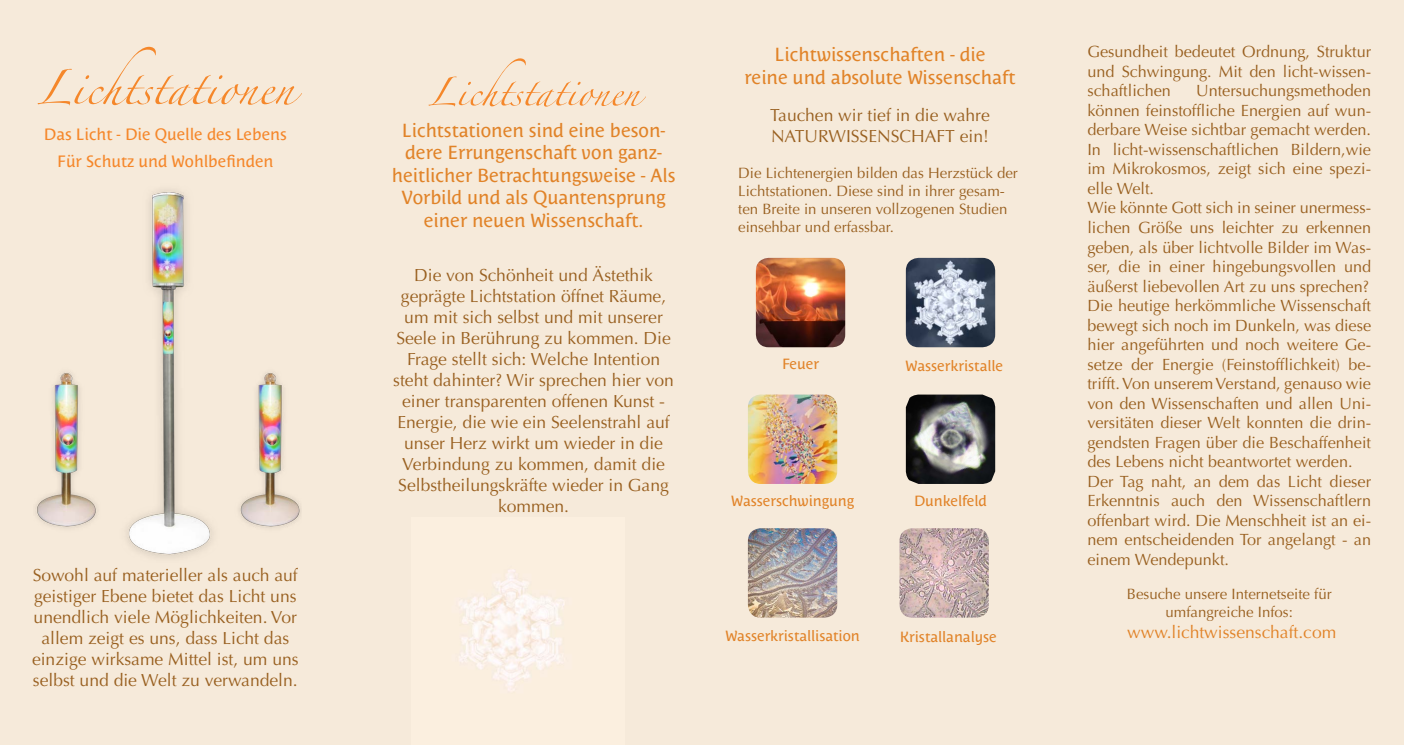
<style>
.page{position:relative;width:1404px;height:745px;background:#fff}
.page>*{position:absolute;margin:0;border:0;box-sizing:border-box;transform-origin:0 0}
.t1{font:77.5px "Zapfino Extra LT Pro";color:#f5872a}
.t2{font:63.75px "Zapfino Extra LT Pro";color:#f5872a}
.t3{font:18.75px/22.5px "Costa Ptf";color:#e18328;text-align:center}
.t4{font:17.5px/21px "Optima";color:#996020;text-align:center}
.t5{font:17.5px "Optima";color:#e18328}
.t6{font:16.25px/19.5px "Optima";color:#996020;text-align:justify}
.t7{font:16.25px "Costa Ptf";color:#f5872a}
.t8{font:15px/18px "Optima";color:#996020}
.t9{font:14.62px "Costa Ptf";color:#e18328}
</style>
<div class="page">
<div style="left:0;top:0;width:1403px;height:744px;background:#f6eada"></div>
<img style="left:412px;top:517px;width:212px;height:227px">
<img style="left:755px;top:258px;width:90px;height:89px">
<img style="left:905px;top:394px;width:90px;height:89px">
<img style="left:905px;top:258px;width:90px;height:89px">
<img style="left:899px;top:528px;width:89px;height:89px">
<img style="left:747px;top:394px;width:90px;height:89px">
<img style="left:747px;top:528px;width:90px;height:89px">
<img style="left:33px;top:183px;width:269px;height:378px">
<p class="t1" style="left:37px;top:32px;width:259px">Lichtstationen</p>
<p class="t7" style="left:44px;top:125px;width:244px">Das Licht - Die Quelle des Lebens</p>
<p class="t7" style="left:57px;top:152px;width:218px">Für Schutz und Wohlbefinden</p>
<p class="t4" style="left:32px;top:564px;width:268px">Sowohl auf materieller als auch auf geistiger Ebene bietet das Licht uns unendlich viele Möglichkeiten. Vor allem zeigt es uns, dass Licht das einzige wirksame Mittel ist, um uns selbst und die Welt zu verwandeln.</p>
<p class="t2" style="left:428px;top:46px;width:213px">Lichtstationen</p>
<p class="t3" style="left:392px;top:119px;width:285px">Lichtstationen sind eine beson&shy;dere Errungenschaft von ganz&shy;heitlicher Betrachtungsweise - Als<br>Vorbild und als Quantensprung einer neuen Wissenschaft.</p>
<p class="t4" style="left:393px;top:264px;width:282px">Die von Schönheit und Ästethik geprägte Lichtstation öffnet Räume, um mit sich selbst und mit unserer Seele in Berührung zu kommen. Die Frage stellt sich: Welche Intention steht dahinter? Wir sprechen hier von einer transparenten offenen Kunst - Energie, die wie ein Seelenstrahl auf unser Herz wirkt um wieder in die Verbindung zu kommen, damit die Selbstheilungskräfte wieder in Gang</p>
<p class="t4" style="left:498px;top:495px;width:72px">kommen.</p>
<p class="t3" style="left:744px;top:43px;width:272px">Lichtwissenschaften - die<br>reine und absolute Wissenschaft</p>
<p class="t4" style="left:770px;top:105px;width:221px;text-align:left">Tauchen wir tief in die wahre<br>NATURWISSENSCHAFT ein!</p>
<p class="t8" style="left:738px;top:164px;width:281px">Die Lichtenergien bilden das Herzstück der Lichtstationen. Diese sind in ihrer gesam&shy;ten Breite in unseren vollzogenen Studien einsehbar und erfassbar.</p>
<p class="t9" style="left:782px;top:356px;width:39px">Feuer</p>
<p class="t9" style="left:905px;top:357px;width:99px">Wasserkristalle</p>
<p class="t9" style="left:731px;top:492px;width:124px">Wasserschwingung</p>
<p class="t9" style="left:913px;top:492px;width:74px">Dunkelfeld</p>
<p class="t9" style="left:725px;top:627px;width:136px">Wasserkristallisation</p>
<p class="t9" style="left:899px;top:628px;width:98px">Kristallanalyse</p>
<p class="t6" style="left:1087px;top:42px;width:285px">Gesundheit bedeutet Ordnung, Struktur und Schwingung. Mit den licht-wissen&shy;schaftlichen</p>
<p class="t6" style="left:1087px;top:81px;width:285px;text-indent:109px">Untersuchungsmethoden können feinstoffliche Energien auf wun&shy;derbare Weise sichtbar gemacht werden.<br>In licht-wissenschaftlichen Bildern,wie im Mikrokosmos, zeigt sich eine spezi&shy;elle Welt.</p>
<p class="t6" style="left:1087px;top:198px;width:285px">Wie könnte Gott sich in seiner unermess&shy;lichen Größe uns leichter zu erkennen geben, als über lichtvolle Bilder im Was&shy;ser, die in einer hingebungsvollen und äußerst liebevollen Art zu uns sprechen?</p>
<p class="t6" style="left:1087px;top:296px;width:285px">Die heutige herkömmliche Wissenschaft bewegt sich noch im Dunkeln, was diese hier angeführten und noch weitere Ge&shy;setze der Energie (Feinstofflichkeit) be&shy;trifft. Von unserem Verstand, genauso wie von den Wissenschaften und allen Uni&shy;versitäten dieser Welt konnten die drin&shy;gendsten Fragen über die Beschaffenheit des Lebens nicht beantwortet werden.</p>
<p class="t6" style="left:1087px;top:471px;width:285px">Der Tag naht, an dem das Licht dieser Erkenntnis auch den Wissenschaftlern offenbart wird. Die Menschheit ist an ei&shy;nem entscheidenden Tor angelangt - an einem Wendepunkt.</p>
<p class="t8" style="left:1126px;top:585px;width:206px;text-align:center">Besuche unsere Internetseite für umfangreiche Infos:</p>
<p class="t5" style="left:1126px;top:622px;width:211px">www.lichtwissenschaft.com</p>
</div>
